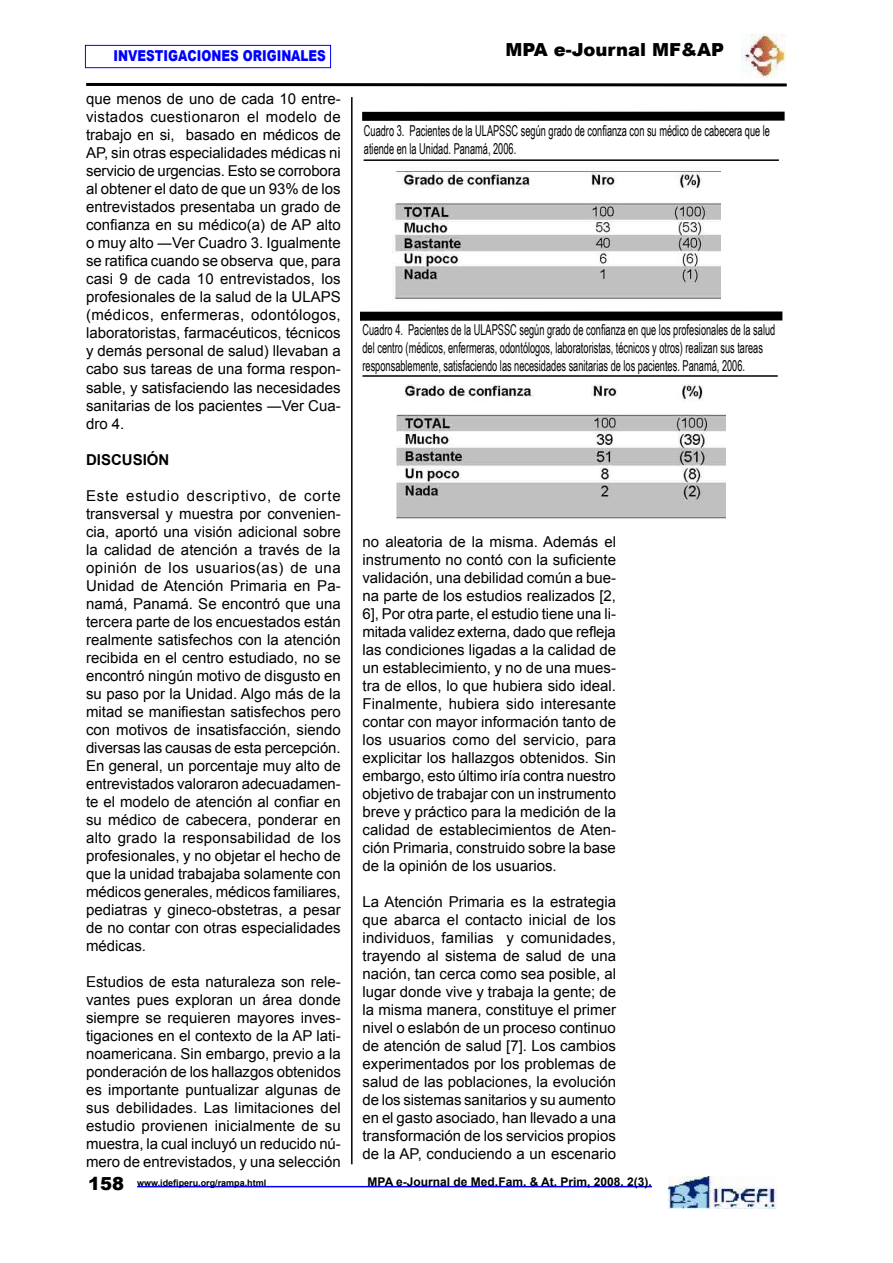
<style>
.page{position:relative;width:893px;height:1263px;background:#fff}
.page>*{position:absolute;margin:0;border:0;box-sizing:border-box;transform-origin:0 0}
.t1{font:900 18px "Arial";color:#000}
.t2{font:15px/18px "Arial";color:#000;text-align:justify}
.t3{font:15px/18px "Arial Narrow";color:#000;scale:.75 1}
.t4{font:900 15px "Arial";color:#00f;scale:.8 1}
.t5{font:700 15px "Arial";color:#000}
.t6{font:700 12px "Arial";color:#000}
.t7{font:700 9px "Arial";color:#000}
.s1{font-weight:900;font-size:18px}
</style>
<div class="page">
<hr style="left:351px;top:97px;width:2px;height:1067px;background:#000">
<img style="left:669px;top:1176px;width:108px;height:32px">
<hr style="left:137px;top:1186px;width:515px;height:1px;background:#00f">
<img style="left:741px;top:34px;width:44px;height:43px">
<svg style="left:86px;top:83px;width:701px;height:4px;background:#3f3f3f"></svg>
<div style="left:85px;top:45px;width:246px;height:23px;border:1px solid #00f"></div>
<img style="left:394px;top:171px;width:326px;height:128px">
<img style="left:397px;top:385px;width:328px;height:134px">
<div style="left:362px;top:112px;width:423px;height:9px;background:#000"></div>
<hr style="left:364px;top:159px;width:415px;height:2px;background:#000">
<div style="left:360px;top:311px;width:422px;height:10px;background:#000"></div>
<hr style="left:362px;top:375px;width:416px;height:2px;background:#000">
<p class="t4" style="left:114px;top:45px;width:267px">INVESTIGACIONES ORIGINALES</p>
<p class="t1" style="left:505px;top:36px;width:220px">MPA e-Journal MF&amp;AP</p>
<p class="t2" style="left:86px;top:90px;width:256px">que menos de uno de cada 10 entre&shy;vistados cuestionaron el modelo de trabajo en si, basado en médicos de AP, sin otras especialidades médicas ni servicio de urgencias. Esto se corrobora al obtener el dato de que un 93% de los entrevistados presentaba un grado de confianza en su médico(a) de AP alto o muy alto ―Ver Cuadro 3. Igualmente se ratifica cuando se observa que, para casi 9 de cada 10 entrevistados, los profesionales de la salud de la ULAPS (médicos, enfermeras, odontólogos, laboratoristas, farmacéuticos, técnicos y demás personal de salud) llevaban a cabo sus tareas de una forma respon&shy;sable, y satisfaciendo las necesidades sanitarias de los pacientes ―Ver Cua&shy;dro 4.</p>
<p class="t5" style="left:86px;top:449px;width:85px">DISCUSIÓN</p>
<p class="t2" style="left:86px;top:486px;width:256px">Este estudio descriptivo, de corte transversal y muestra por convenien&shy;cia, aportó una visión adicional sobre la calidad de atención a través de la opinión de los usuarios(as) de una Unidad de Atención Primaria en Pa&shy;namá, Panamá. Se encontró que una tercera parte de los encuestados están realmente satisfechos con la atención recibida en el centro estudiado, no se encontró ningún motivo de disgusto en su paso por la Unidad. Algo más de la mitad se manifiestan satisfechos pero con motivos de insatisfacción, siendo diversas las causas de esta percepción.<br>En general, un porcentaje muy alto de entrevistados valoraron adecuadamen&shy;te el modelo de atención al confiar en su médico de cabecera, ponderar en alto grado la responsabilidad de los profesionales, y no objetar el hecho de que la unidad trabajaba solamente con médicos generales, médicos familiares, pediatras y gineco-obstetras, a pesar de no contar con otras especialidades médicas.</p>
<p class="t2" style="left:86px;top:972px;width:256px">Estudios de esta naturaleza son rele&shy;vantes pues exploran un área donde siempre se requieren mayores inves&shy;tigaciones en el contexto de la AP lati&shy;noamericana. Sin embargo, previo a la ponderación de los hallazgos obtenidos es importante puntualizar algunas de sus debilidades. Las limitaciones del estudio provienen inicialmente de su muestra, la cual incluyó un reducido nú&shy;mero de entrevistados, y una selección</p>
<p class="t3" style="left:364px;top:122px;width:543px">Cuadro 3. Pacientes de la ULAPSSC según grado de confianza con su médico de cabecera que le atiende en la Unidad. Panamá, 2006.</p>
<p class="t3" style="left:362px;top:320px;width:552px">Cuadro 4. Pacientes de la ULAPSSC según grado de confianza en que los profesionales de la salud del centro (médicos, enfermeras, odontólogos, laboratoristas, técnicos y otros) realizan sus tareas responsablemente, satisfaciendo las necesidades sanitarias de los pacientes. Panamá, 2006.</p>
<p class="t2" style="left:363px;top:533px;width:255px">no aleatoria de la misma. Además el instrumento no contó con la suficiente validación, una debilidad común a bue&shy;na parte de los estudios realizados [2, 6], Por otra parte, el estudio tiene una li&shy;mitada validez externa, dado que refleja las condiciones ligadas a la calidad de un establecimiento, y no de una mues&shy;tra de ellos, lo que hubiera sido ideal.<br>Finalmente, hubiera sido interesante contar con mayor información tanto de los usuarios como del servicio, para explicitar los hallazgos obtenidos. Sin embargo, esto último iría contra nuestro objetivo de trabajar con un instrumento breve y práctico para la medición de la calidad de establecimientos de Aten&shy;ción Primaria, construido sobre la base de la opinión de los usuarios.</p>
<p class="t2" style="left:363px;top:893px;width:255px">La Atención Primaria es la estrategia que abarca el contacto inicial de los individuos, familias y comunidades, trayendo al sistema de salud de una nación, tan cerca como sea posible, al lugar donde vive y trabaja la gente; de la misma manera, constituye el primer nivel o eslabón de un proceso continuo de atención de salud [7]. Los cambios experimentados por los problemas de salud de las poblaciones, la evolución de los sistemas sanitarios y su aumento en el gasto asociado, han llevado a una transformación de los servicios propios de la AP, conduciendo a un escenario</p>
<p class="t7" style="left:88px;top:1177px;width:180px"><span class="s1">158</span> www.idefiperu.org/rampa.html</p>
<p class="t6" style="left:368px;top:1174px;width:286px">MPA e-Journal de Med.Fam. &amp; At. Prim, 2008. 2(3).</p>
</div>
